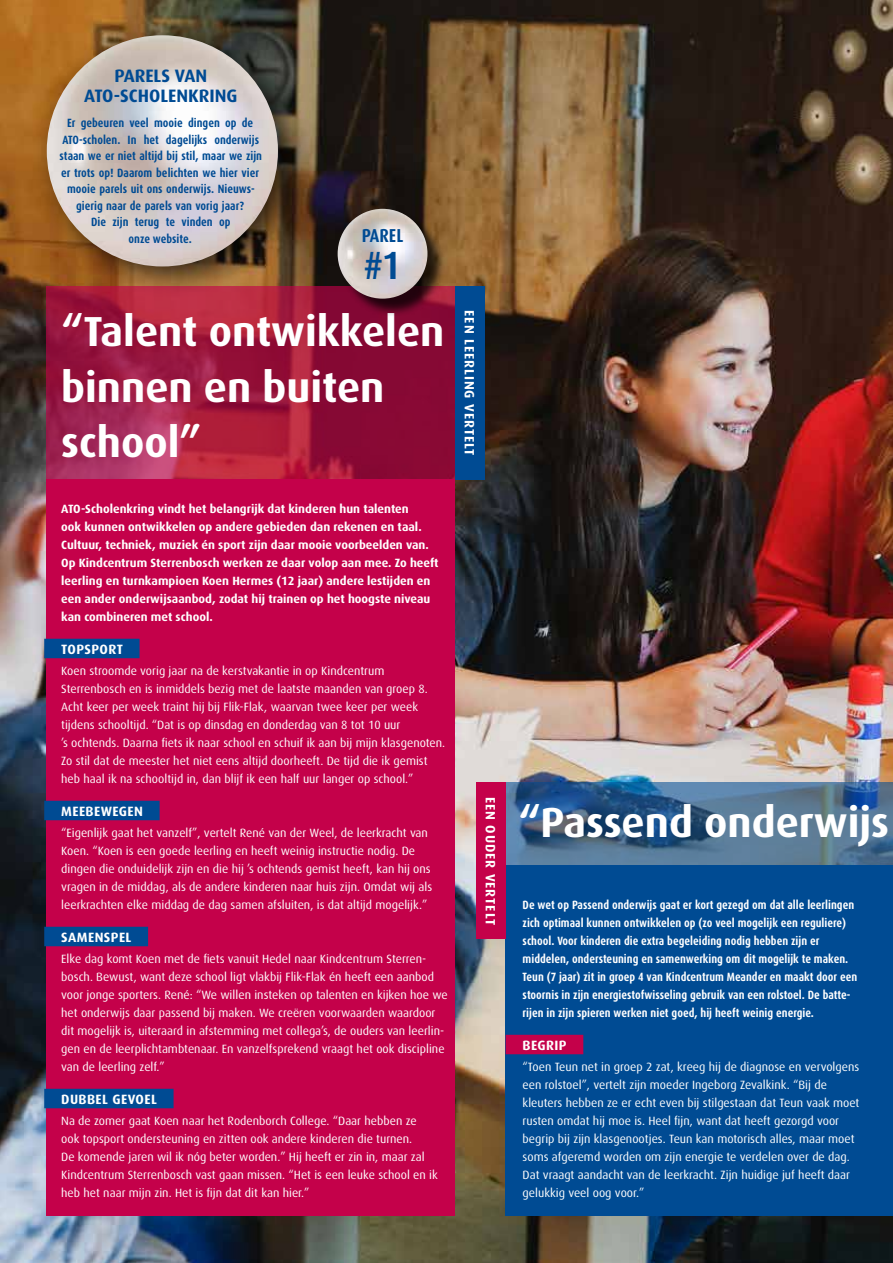
<style>
.page{position:relative;width:893px;height:1263px;background:#fff}
.page>*{position:absolute;margin:0;border:0;box-sizing:border-box;transform-origin:0 0}
.t1{font:700 42px/55.5px "Dax";color:#fff}
.t2{font:700 39.3px "Dax Condensed";color:#004b93}
.t3{font:700 18.75px "Dax Condensed";color:#004b93}
.t4{font:700 18px/19.5px "Dax";color:#004b93;text-align:center}
.t5{font:700 13.5px "Dax";letter-spacing:.03em;color:#fff}
.t6{font:700 13.5px "Dax";letter-spacing:.07em;color:#fff}
.t7{font:12px/18px "Dax";color:#fff}
.t8{font:700 12px/18px "Dax Condensed";color:#fff}
.t9{font:700 12px/18px "Dax";color:#fff}
.t10{font:700 12px/16.5px "Dax Condensed";color:#004b93;text-align:center}
</style>
<div class="page">
<img style="left:0;top:0;width:893px;height:1263px">
<div style="left:33px;top:17px;width:282px;height:283px;background:#000;opacity:.73"></div>
<img style="left:47px;top:35px;width:231px;height:231px;border-radius:116px">
<div style="left:46px;top:479px;width:409px;height:737px;background:#c4014a"></div>
<svg style="left:46px;top:286px;width:409px;height:193px;background:#9d193f"></svg>
<div style="left:506px;top:865px;width:387px;height:351px;background:#004b93"></div>
<svg style="left:506px;top:782px;width:387px;height:83px;background:#466c8f"></svg>
<div style="left:44px;top:639px;width:96px;height:19px;background:#004b93"></div>
<div style="left:44px;top:801px;width:116px;height:19px;background:#004b93"></div>
<div style="left:44px;top:927px;width:104px;height:19px;background:#004b93"></div>
<div style="left:44px;top:1089px;width:130px;height:19px;background:#004b93"></div>
<div style="left:506px;top:1035px;width:77px;height:19px;background:#c4014a"></div>
<div style="left:455px;top:286px;width:30px;height:193px;background:#004b93"></div>
<div style="left:476px;top:782px;width:30px;height:157px;background:#c4014a"></div>
<div style="left:340px;top:211px;width:106px;height:106px;background:#000;opacity:.75"></div>
<img style="left:338px;top:209px;width:89px;height:90px;border-radius:45px">
<h3 class="t4" style="left:84px;top:66px;width:155px">PARELS VAN<br>ATO-SCHOLENKRING</h3>
<p class="t10" style="left:60px;top:115px;width:204px">Er gebeuren veel mooie dingen op de ATO-scholen. In het dagelijks onderwijs staan we er niet altijd bij stil, maar we zijn er trots op! Daarom belichten we hier vier mooie parels uit ons onderwijs. Nieuws&shy;gierig naar de parels van vorig jaar?<br>Die zijn terug te vinden op<br>onze website.</p>
<h3 class="t3" style="left:362px;top:225px;width:43px">PAREL</h3>
<h2 class="t2" style="left:365px;top:244px;width:37px">#1</h2>
<h1 class="t1" style="left:61px;top:304px;width:385px">“Talent ontwikkelen binnen en buiten school”</h1>
<p class="t6" style="left:477px;top:310px;width:146px;rotate:90deg">EEN LEERLING VERTELT</p>
<p class="t9" style="left:61px;top:499px;width:379px">ATO-Scholenkring vindt het belangrijk dat kinderen hun talenten<br>ook kunnen ontwikkelen op andere gebieden dan rekenen en taal.<br>Cultuur, techniek, muziek én sport zijn daar mooie voorbeelden van.<br>Op Kindcentrum Sterrenbosch werken ze daar volop aan mee. Zo heeft leerling en turnkampioen Koen Hermes (12 jaar) andere lestijden en een ander onderwijsaanbod, zodat hij trainen op het hoogste niveau kan combineren met school.</p>
<p class="t5" style="left:61px;top:641px;width:63px">TOPSPORT</p>
<p class="t7" style="left:61px;top:661px;width:386px">Koen stroomde vorig jaar na de kerstvakantie in op Kindcentrum Sterrenbosch en is inmiddels bezig met de laatste maanden van groep 8.<br>Acht keer per week traint hij bij Flik-Flak, waarvan twee keer per week tijdens schooltijd. “Dat is op dinsdag en donderdag van 8 tot 10 uur<br>’s ochtends. Daarna fiets ik naar school en schuif ik aan bij mijn klasgenoten.<br>Zo stil dat de meester het niet eens altijd doorheeft. De tijd die ik gemist heb haal ik na schooltijd in, dan blijf ik een half uur langer op school.”</p>
<p class="t5" style="left:61px;top:803px;width:83px">MEEBEWEGEN</p>
<p class="t7" style="left:61px;top:823px;width:372px">“Eigenlijk gaat het vanzelf”, vertelt René van der Weel, de leerkracht van Koen. “Koen is een goede leerling en heeft weinig instructie nodig. De dingen die onduidelijk zijn en die hij ’s ochtends gemist heeft, kan hij ons vragen in de middag, als de andere kinderen naar huis zijn. Omdat wij als leerkrachten elke middag de dag samen afsluiten, is dat altijd mogelijk.”</p>
<p class="t5" style="left:61px;top:929px;width:72px">SAMENSPEL</p>
<p class="t7" style="left:61px;top:949px;width:388px">Elke dag komt Koen met de fiets vanuit Hedel naar Kindcentrum Sterren&shy;bosch. Bewust, want deze school ligt vlakbij Flik-Flak én heeft een aanbod voor jonge sporters. René: “We willen insteken op talenten en kijken hoe we het onderwijs daar passend bij maken. We creëren voorwaarden waardoor dit mogelijk is, uiteraard in afstemming met collega’s, de ouders van leerlin&shy;gen en de leerplichtambtenaar. En vanzelfsprekend vraagt het ook discipline van de leerling zelf.”</p>
<p class="t5" style="left:61px;top:1091px;width:97px">DUBBEL GEVOEL</p>
<p class="t7" style="left:61px;top:1111px;width:378px">Na de zomer gaat Koen naar het Rodenborch College. “Daar hebben ze ook topsport ondersteuning en zitten ook andere kinderen die turnen.<br>De komende jaren wil ik nóg beter worden.” Hij heeft er zin in, maar zal Kindcentrum Sterrenbosch vast gaan missen. “Het is een leuke school en ik heb het naar mijn zin. Het is fijn dat dit kan hier.”</p>
<p class="t6" style="left:498px;top:797px;width:130px;rotate:90deg">EEN OUDER VERTELT</p>
<h1 class="t1" style="left:518px;top:794px;width:372px">“Passend onderwijs</h1>
<p class="t8" style="left:523px;top:895px;width:336px">De wet op Passend onderwijs gaat er kort gezegd om dat alle leerlingen zich optimaal kunnen ontwikkelen op (zo veel mogelijk een reguliere) school. Voor kinderen die extra begeleiding nodig hebben zijn er middelen, ondersteuning en samenwerking om dit mogelijk te maken.<br>Teun (7 jaar) zit in groep 4 van Kindcentrum Meander en maakt door een stoornis in zijn energiestofwisseling gebruik van een rolstoel. De batte&shy;rijen in zijn spieren werken niet goed, hij heeft weinig energie.</p>
<p class="t5" style="left:523px;top:1037px;width:46px">BEGRIP</p>
<p class="t7" style="left:523px;top:1057px;width:338px">“Toen Teun net in groep 2 zat, kreeg hij de diagnose en vervolgens een rolstoel”, vertelt zijn moeder Ingeborg Zevalkink. “Bij de kleuters hebben ze er echt even bij stilgestaan dat Teun vaak moet rusten omdat hij moe is. Heel fijn, want dat heeft gezorgd voor begrip bij zijn klasgenootjes. Teun kan motorisch alles, maar moet soms afgeremd worden om zijn energie te verdelen over de dag.<br>Dat vraagt aandacht van de leerkracht. Zijn huidige juf heeft daar gelukkig veel oog voor.”</p>
</div>
